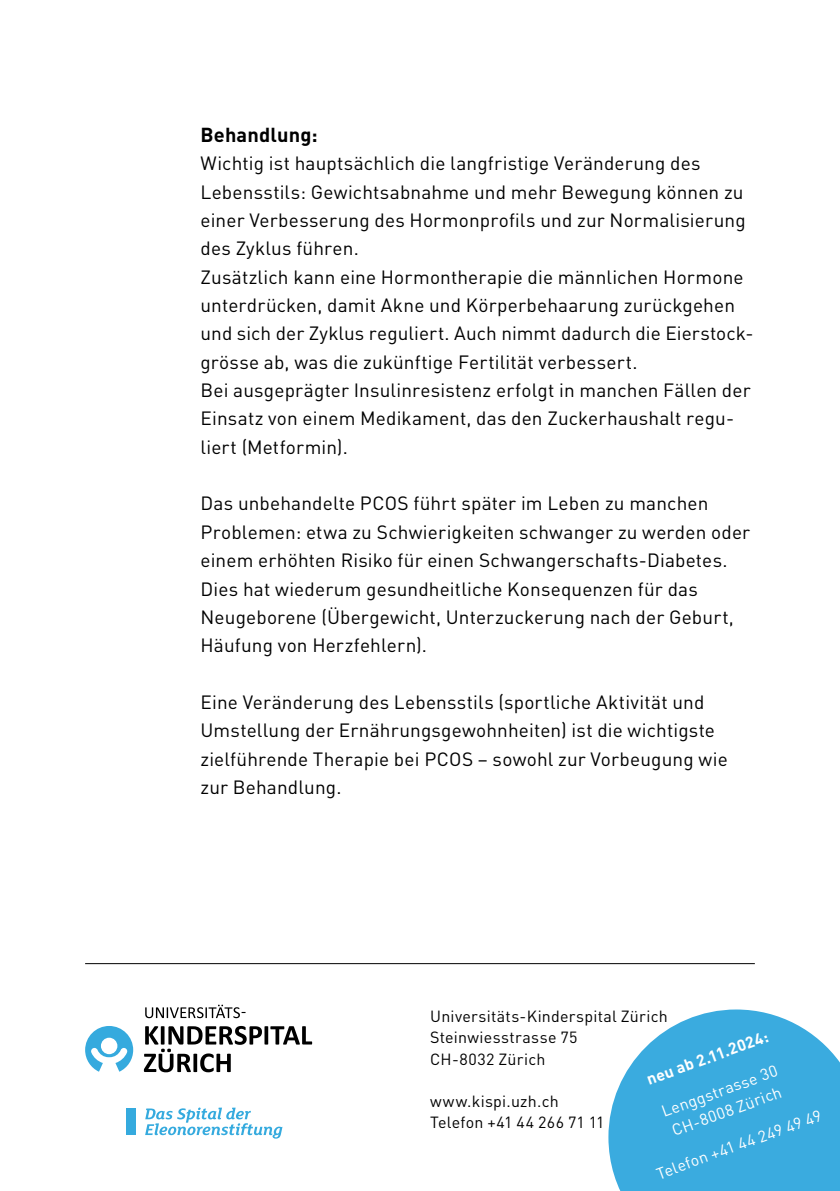
<style>
.page{position:relative;width:840px;height:1191px;background:#fff}
.page>*{position:absolute;margin:0;border:0;box-sizing:border-box;transform-origin:0 0}
.t1{font:700 20px "DIN Pro";letter-spacing:.01em;color:#000}
.t2{font:19px/28.4px "DIN Pro";letter-spacing:.01em;color:#000}
.t3{font:16px/21.2px "DIN Pro";letter-spacing:.015em;color:#000}
.t4{font:16px/21.2px "DIN Pro";color:#fff}
.t5{font:700 16px "DIN Pro";color:#fff}
</style>
<div class="page">
<svg style="left:608px;top:1009px;width:231px;height:182px;background:#53b5e3"></svg>
<hr style="left:85px;top:963px;width:669px;height:1px;background:#000">
<div style="left:127px;top:1108px;width:9px;height:27px;background:#35aade"></div>
<svg style="left:145px;top:1107px;width:137px;height:31px"></svg>
<svg style="left:144px;top:1026px;width:168px;height:46px"></svg>
<svg style="left:145px;top:1004px;width:100px;height:14px"></svg>
<svg style="left:85px;top:1026px;width:48px;height:45px"></svg>
<p class="t1" style="left:200px;top:121px;width:119px">Behandlung:</p>
<p class="t2" style="left:200px;top:148px;width:551px">Wichtig ist hauptsächlich die langfristige Veränderung des Lebensstils: Gewichtsabnahme und mehr Bewegung können zu einer Verbesserung des Hormonprofils und zur Normalisierung des Zyklus führen.<br>Zusätzlich kann eine Hormontherapie die männlichen Hormone unterdrücken, damit Akne und Körperbehaarung zurückgehen und sich der Zyklus reguliert. Auch nimmt dadurch die Eierstock&shy;grösse ab, was die zukünftige Fertilität verbessert.<br>Bei ausgeprägter Insulinresistenz erfolgt in manchen Fällen der Einsatz von einem Medikament, das den Zuckerhaushalt regu&shy;liert (Metformin).</p>
<p class="t2" style="left:200px;top:488px;width:551px">Das unbehandelte PCOS führt später im Leben zu manchen Problemen: etwa zu Schwierigkeiten schwanger zu werden oder einem erhöhten Risiko für einen Schwangerschafts-Diabetes.<br>Dies hat wiederum gesundheitliche Konsequenzen für das Neugeborene (Übergewicht, Unterzuckerung nach der Geburt, Häufung von Herzfehlern).</p>
<p class="t2" style="left:200px;top:687px;width:528px">Eine Veränderung des Lebensstils (sportliche Aktivität und Umstellung der Ernährungsgewohnheiten) ist die wichtigste zielführende Therapie bei PCOS – sowohl zur Vorbeugung wie zur Behandlung.</p>
<p class="t3" style="left:430px;top:1005px;width:239px">Universitäts-Kinderspital Zürich<br>Steinwiesstrasse 75<br>CH-8032 Zürich</p>
<p class="t3" style="left:430px;top:1090px;width:176px">www.kispi.uzh.ch<br>Telefon +41 44 266 71 11</p>
<p class="t5" style="left:643px;top:1069px;width:130px;rotate:-20deg">neu ab 2.11.2024:</p>
<p class="t4" style="left:658px;top:1101px;width:123px;rotate:-20deg">Lenggstrasse 30<br>CH-8008 Zürich</p>
<p class="t4" style="left:652px;top:1163px;width:176px;rotate:-20deg">Telefon +41 44 249 49 49</p>
</div>
